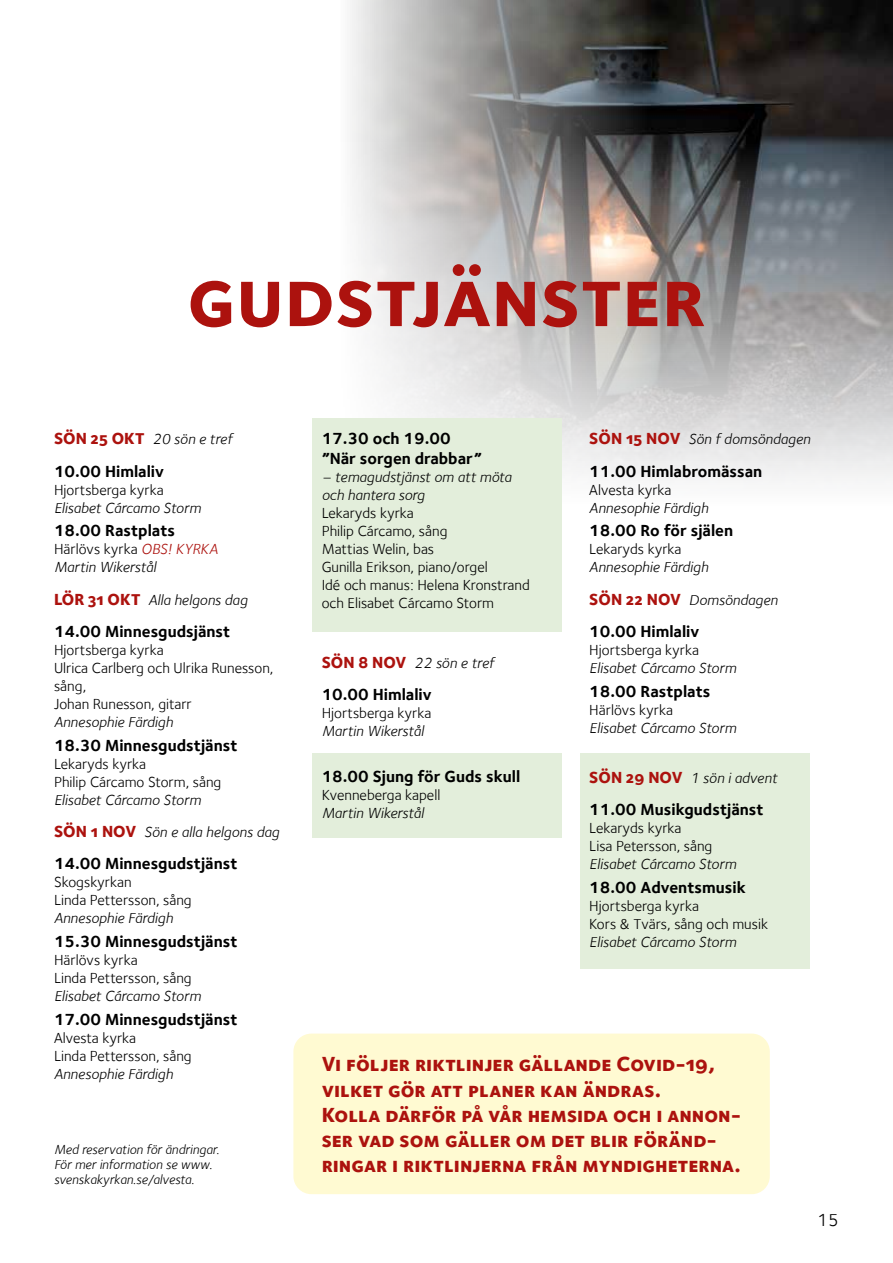
<style>
.page{position:relative;width:893px;height:1263px;background:#fff}
.page>*{position:absolute;margin:0;border:0;box-sizing:border-box;transform-origin:0 0}
.t1{font:84px "Foundry Sterling Bold Expert";color:#ac120e}
.t2{font:21px/25.2px "Foundry Sterling Extra Bld Expert";color:#ac120e}
.t3{font:18px "Foundry Sterling";color:#000}
.t4{font:700 16.5px/19.5px "Foundry Sterling";color:#000}
.t5{font:15px/18px "Foundry Sterling";color:#000}
.t6{font:italic 15px/18px "Foundry Sterling";color:#000}
.t7{font:italic 13.5px/15px "Foundry Sterling";color:#000}
.s1{font-family:"Foundry Sterling Extra Bld Expert";font-style:normal;font-size:16.5px;color:#ac120e}
.s2{font-style:normal}
.s3{font-family:"Foundry Sterling Book Italic OSF";font-style:normal;color:#ac120e}
</style>
<div class="page">
<div style="left:313px;top:753px;width:249px;height:84px;background:#e3eedb"></div>
<div style="left:580px;top:753px;width:229px;height:215px;background:#e3eedb"></div>
<img style="left:350px;top:0;width:543px;height:505px">
<div style="left:293px;top:1033px;width:477px;height:161px;background:#fffad2;border-radius:18px"></div>
<div style="left:312px;top:418px;width:249px;height:213px;background:#e3eedb"></div>
<h1 class="t1" style="left:187px;top:248px;width:520px">gudstjänster</h1>
<p class="t6" style="left:54px;top:430px;width:180px"><span class="s1">SÖN 25 OKT</span> 20 sön e tref</p>
<p class="t4" style="left:54px;top:461px;width:112px">10.00 Himlaliv</p>
<p class="t5" style="left:54px;top:480px;width:111px">Hjortsberga kyrka</p>
<p class="t6" style="left:54px;top:498px;width:148px">Elisabet Cárcamo Storm</p>
<p class="t4" style="left:54px;top:521px;width:123px">18.00 Rastplats</p>
<p class="t6" style="left:54px;top:540px;width:165px"><span class="s2">Härlövs kyrka</span> <span class="s3">OBS! KYRKA<br></span>Martin Wikerstål</p>
<p class="t6" style="left:54px;top:590px;width:195px"><span class="s1">LÖR 31 OKT</span> Alla helgons dag</p>
<p class="t4" style="left:54px;top:621px;width:178px">14.00 Minnesgudsjänst</p>
<p class="t5" style="left:54px;top:641px;width:221px">Hjortsberga kyrka<br>Ulrica Carlberg och Ulrika Runesson, sång,<br>Johan Runesson, gitarr</p>
<p class="t6" style="left:54px;top:713px;width:120px">Annesophie Färdigh</p>
<p class="t4" style="left:54px;top:735px;width:185px">18.30 Minnesgudstjänst</p>
<p class="t5" style="left:54px;top:754px;width:169px">Lekaryds kyrka<br>Philip Cárcamo Storm, sång</p>
<p class="t6" style="left:54px;top:783px;width:227px;line-height:32.2px">Elisabet Cárcamo Storm<br><span class="s1">SÖN 1 NOV</span> Sön e alla helgons dag</p>
<p class="t4" style="left:54px;top:853px;width:185px">14.00 Minnesgudstjänst</p>
<p class="t5" style="left:54px;top:873px;width:139px">Skogskyrkan<br>Linda Pettersson, sång</p>
<p class="t6" style="left:54px;top:909px;width:120px">Annesophie Färdigh</p>
<p class="t4" style="left:54px;top:931px;width:185px">15.30 Minnesgudstjänst</p>
<p class="t5" style="left:54px;top:951px;width:139px">Härlövs kyrka<br>Linda Pettersson, sång</p>
<p class="t6" style="left:54px;top:987px;width:148px">Elisabet Cárcamo Storm</p>
<p class="t4" style="left:54px;top:1009px;width:185px">17.00 Minnesgudstjänst</p>
<p class="t5" style="left:54px;top:1028px;width:139px">Alvesta kyrka<br>Linda Pettersson, sång</p>
<p class="t6" style="left:54px;top:1064px;width:120px">Annesophie Färdigh</p>
<p class="t7" style="left:54px;top:1142px;width:167px">Med reservation för ändringar.<br>För mer information se www. svenskakyrkan.se/alvesta.</p>
<p class="t4" style="left:322px;top:429px;width:162px">17.30 och 19.00 ”När sorgen drabbar”</p>
<p class="t6" style="left:322px;top:468px;width:191px">– temagudstjänst om att möta och hantera sorg</p>
<p class="t5" style="left:322px;top:504px;width:210px">Lekaryds kyrka<br>Philip Cárcamo, sång<br>Mattias Welin, bas<br>Gunilla Erikson, piano/orgel<br>Idé och manus: Helena Kronstrand och Elisabet Cárcamo Storm</p>
<p class="t6" style="left:322px;top:653px;width:174px"><span class="s1">SÖN 8 NOV</span> 22 sön e tref</p>
<p class="t4" style="left:322px;top:684px;width:112px">10.00 Himlaliv</p>
<p class="t5" style="left:322px;top:704px;width:111px">Hjortsberga kyrka</p>
<p class="t6" style="left:322px;top:722px;width:104px">Martin Wikerstål</p>
<p class="t4" style="left:322px;top:766px;width:200px">18.00 Sjung för Guds skull</p>
<p class="t5" style="left:322px;top:786px;width:120px">Kvenneberga kapell</p>
<p class="t6" style="left:322px;top:804px;width:104px">Martin Wikerstål</p>
<p class="t6" style="left:589px;top:430px;width:223px"><span class="s1">SÖN 15 NOV</span> Sön f domsöndagen</p>
<p class="t4" style="left:589px;top:461px;width:174px">11.00 Himlabromässan</p>
<p class="t5" style="left:589px;top:480px;width:84px">Alvesta kyrka</p>
<p class="t6" style="left:589px;top:498px;width:120px">Annesophie Färdigh</p>
<p class="t4" style="left:589px;top:521px;width:145px">18.00 Ro för själen</p>
<p class="t5" style="left:589px;top:540px;width:94px">Lekaryds kyrka</p>
<p class="t6" style="left:589px;top:551px;width:190px;line-height:32.2px">Annesophie Färdigh<br><span class="s1">SÖN 22 NOV</span> Domsöndagen</p>
<p class="t4" style="left:589px;top:621px;width:112px">10.00 Himlaliv</p>
<p class="t5" style="left:589px;top:641px;width:111px">Hjortsberga kyrka</p>
<p class="t6" style="left:589px;top:659px;width:148px">Elisabet Cárcamo Storm</p>
<p class="t4" style="left:589px;top:681px;width:123px">18.00 Rastplats</p>
<p class="t5" style="left:589px;top:700px;width:85px">Härlövs kyrka</p>
<p class="t6" style="left:589px;top:718px;width:148px">Elisabet Cárcamo Storm</p>
<p class="t6" style="left:589px;top:769px;width:189px"><span class="s1">SÖN 29 NOV</span> 1 sön i advent</p>
<p class="t4" style="left:589px;top:799px;width:176px">11.00 Musikgudstjänst</p>
<p class="t5" style="left:589px;top:819px;width:125px">Lekaryds kyrka<br>Lisa Petersson, sång</p>
<p class="t6" style="left:589px;top:855px;width:148px">Elisabet Cárcamo Storm</p>
<p class="t4" style="left:589px;top:877px;width:158px">18.00 Adventsmusik</p>
<p class="t5" style="left:589px;top:897px;width:180px">Hjortsberga kyrka<br>Kors &amp; Tvärs, sång och musik</p>
<p class="t6" style="left:589px;top:933px;width:148px">Elisabet Cárcamo Storm</p>
<h2 class="t2" style="left:322px;top:1051px;width:421px">Vi följer riktlinjer gällande Covid-19, vilket gör att planer kan ändras.<br>Kolla därför på vår hemsida och i annon&shy;ser vad som gäller om det blir föränd&shy;ringar i riktlinjerna från myndigheterna.</h2>
<p class="t3" style="left:818px;top:1210px;width:23px">15</p>
</div>
